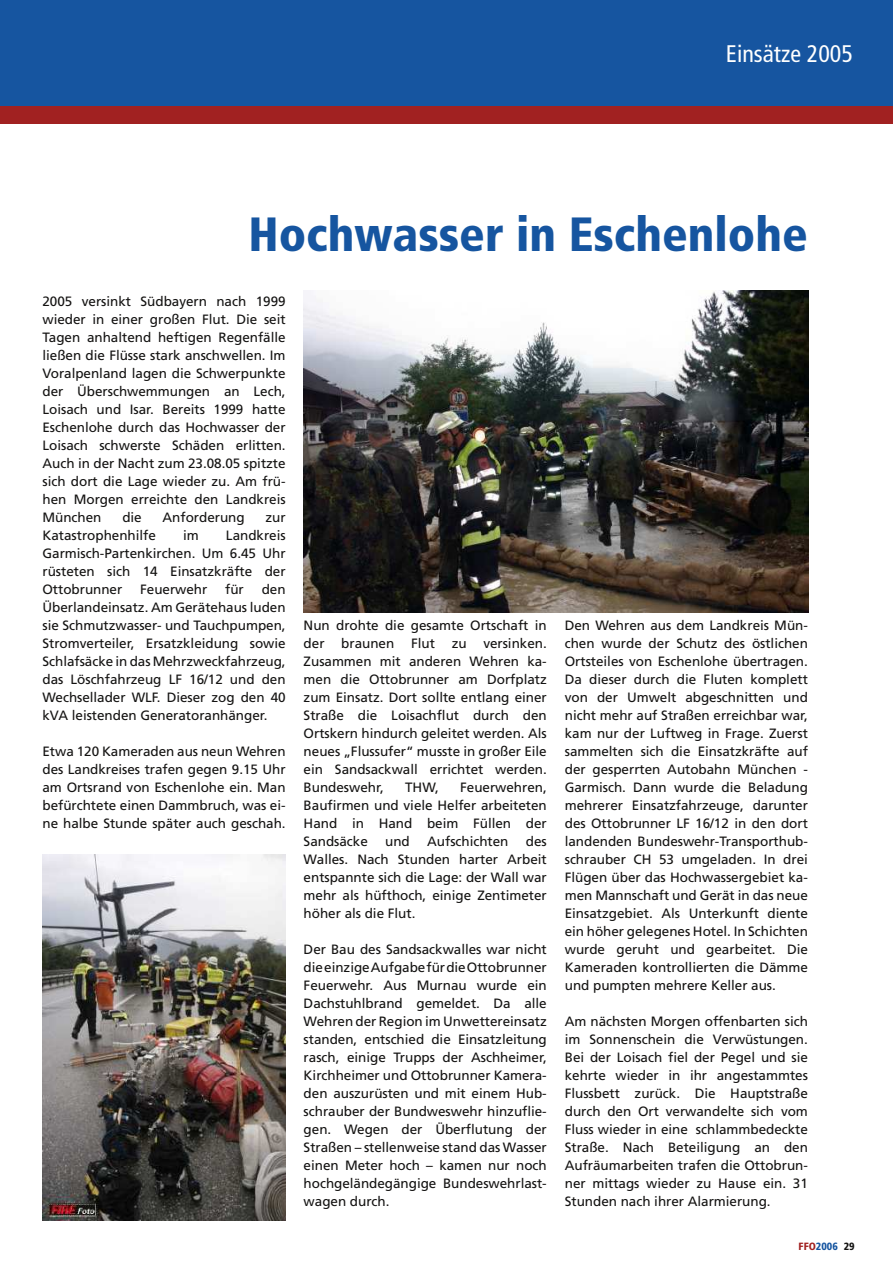
<style>
.page{position:relative;width:893px;height:1263px;background:#fff}
.page>*{position:absolute;margin:0;border:0;box-sizing:border-box;transform-origin:0 0}
.t1{font:900 condensed 48px "Frutiger";color:#1655a0}
.t2{font:condensed 24px "Frutiger";color:#fff}
.t3{font:13.5px/18px "Frutiger";letter-spacing:-.005em;color:#141312;text-align:justify}
.t4{font:900 condensed 10.5px "Frutiger";color:#1655a0}
.s1{color:#a12121}
.s2{color:#141312}
</style>
<div class="page">
<div style="left:0;top:0;width:893px;height:106px;background:#1655a0"></div>
<div style="left:0;top:106px;width:893px;height:17px;background:#a12121"></div>
<img style="left:43px;top:855px;width:243px;height:365px">
<img style="left:304px;top:291px;width:504px;height:321px">
<h2 class="t2" style="left:726px;top:44px;width:128px">Einsätze 2005</h2>
<h1 class="t1" style="left:249px;top:208px;width:561px">Hochwasser in Eschenlohe</h1>
<p class="t3" style="left:43px;top:293px;width:245px">2005 versinkt Südbayern nach 1999 wieder in einer großen Flut. Die seit Tagen anhaltend heftigen Regenfälle ließen die Flüsse stark anschwellen. Im Voralpenland lagen die Schwerpunkte der Überschwemmungen an Lech, Loisach und Isar. Bereits 1999 hatte Eschenlohe durch das Hochwasser der Loisach schwerste Schäden erlitten.<br>Auch in der Nacht zum 23.08.05 spitzte sich dort die Lage wieder zu. Am frü&shy;hen Morgen erreichte den Landkreis München</p>
<p class="t3" style="left:122px;top:509px;width:21px">die</p>
<p class="t3" style="left:163px;top:509px;width:84px">Anforderung</p>
<p class="t3" style="left:265px;top:509px;width:22px">zur</p>
<p class="t3" style="left:43px;top:527px;width:115px">Katastrophenhilfe</p>
<p class="t3" style="left:183px;top:527px;width:17px">im</p>
<p class="t3" style="left:43px;top:527px;width:245px;text-indent:183px">Landkreis Garmisch-Partenkirchen. Um 6.45 Uhr rüsteten sich 14 Einsatzkräfte der Ottobrunner</p>
<p class="t3" style="left:140px;top:581px;width:69px">Feuerwehr</p>
<p class="t3" style="left:225px;top:581px;width:20px">für</p>
<p class="t3" style="left:43px;top:581px;width:245px;text-indent:219px">den Überlandeinsatz. Am Gerätehaus luden sie Schmutzwasser- und Tauchpumpen, Stromverteiler, Ersatzkleidung sowie Schlafsäcke in das Mehrzweckfahrzeug, das Löschfahrzeug LF 16/12 und den Wechsellader WLF. Dieser zog den 40 kVA leistenden Generatoranhänger.</p>
<p class="t3" style="left:43px;top:743px;width:245px">Etwa 120 Kameraden aus neun Wehren des Landkreises trafen gegen 9.15 Uhr am Ortsrand von Eschenlohe ein. Man befürchtete einen Dammbruch, was ei&shy;ne halbe Stunde später auch geschah.</p>
<p class="t3" style="left:304px;top:617px;width:245px">Nun drohte die gesamte Ortschaft in der braunen Flut zu versinken.<br>Zusammen mit anderen Wehren ka&shy;men die Ottobrunner am Dorfplatz zum Einsatz. Dort sollte entlang einer Straße die Loisachflut durch den Ortskern hindurch geleitet werden. Als neues „Flussufer“ musste in großer Eile ein Sandsackwall errichtet werden.<br>Bundeswehr,</p>
<p class="t3" style="left:304px;top:779px;width:245px;text-indent:157px">Feuerwehren, Baufirmen und viele Helfer arbeiteten Hand in Hand beim Füllen der Sandsäcke</p>
<p class="t3" style="left:405px;top:779px;width:35px">THW,</p>
<p class="t3" style="left:385px;top:833px;width:26px">und</p>
<p class="t3" style="left:427px;top:833px;width:83px">Aufschichten</p>
<p class="t3" style="left:304px;top:833px;width:245px;text-indent:222px">des Walles. Nach Stunden harter Arbeit entspannte sich die Lage: der Wall war mehr als hüfthoch, einige Zentimeter höher als die Flut.</p>
<p class="t3" style="left:304px;top:941px;width:245px">Der Bau des Sandsackwalles war nicht die einzige Aufgabe für die Ottobrunner Feuerwehr. Aus Murnau wurde ein Dachstuhlbrand gemeldet. Da alle Wehren der Region im Unwettereinsatz standen, entschied die Einsatzleitung rasch, einige Trupps der Aschheimer, Kirchheimer und Ottobrunner Kamera&shy;den auszurüsten und mit einem Hub&shy;schrauber der Bundweswehr hinzuflie&shy;gen. Wegen der Überflutung der Straßen – stellenweise stand das Wasser einen Meter hoch – kamen nur noch hochgeländegängige Bundeswehrlast&shy;wagen durch.</p>
<p class="t3" style="left:565px;top:617px;width:245px">Den Wehren aus dem Landkreis Mün&shy;chen wurde der Schutz des östlichen Ortsteiles von Eschenlohe übertragen.<br>Da dieser durch die Fluten komplett von der Umwelt abgeschnitten und nicht mehr auf Straßen erreichbar war, kam nur der Luftweg in Frage. Zuerst sammelten sich die Einsatzkräfte auf der gesperrten Autobahn München - Garmisch. Dann wurde die Beladung mehrerer Einsatzfahrzeuge, darunter des Ottobrunner LF 16/12 in den dort landenden Bundeswehr-Transporthub&shy;schrauber CH 53 umgeladen. In drei Flügen über das Hochwassergebiet ka&shy;men Mannschaft und Gerät in das neue Einsatzgebiet. Als Unterkunft diente ein höher gelegenes Hotel. In Schichten wurde geruht und gearbeitet. Die Kameraden kontrollierten die Dämme und pumpten mehrere Keller aus.</p>
<p class="t3" style="left:565px;top:1013px;width:245px">Am nächsten Morgen offenbarten sich im Sonnenschein die Verwüstungen.<br>Bei der Loisach fiel der Pegel und sie kehrte wieder in ihr angestammtes Flussbett zurück. Die Hauptstraße durch den Ort verwandelte sich vom Fluss wieder in eine schlammbedeckte Straße. Nach Beteiligung an den Aufräumarbeiten trafen die Ottobrun&shy;ner mittags wieder zu Hause ein. 31<br>Stunden nach ihrer Alarmierung.</p>
<p class="t4" style="left:799px;top:1240px;width:58px"><span class="s1">FFO</span>2006 <span class="s2">29</span></p>
</div>
